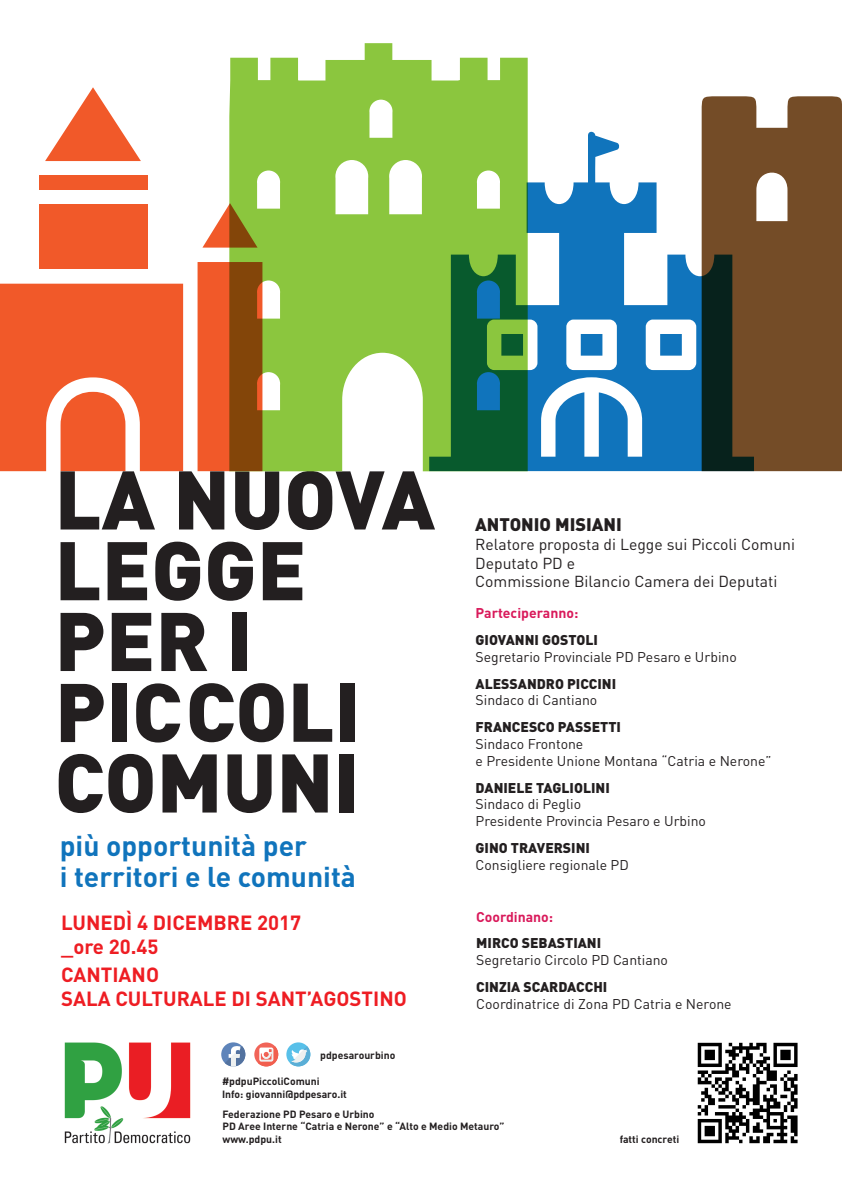
<style>
.page{position:relative;width:842px;height:1191px;background:#fff}
.page>*{position:absolute;margin:0;border:0;box-sizing:border-box;transform-origin:0 0}
.t1{font:700 28.2px/31.2px "DIN";color:#1074bc}
.t2{font:700 20.3px/24.3px "DIN";color:#ee1d23}
.t3{font:900 18px "DIN";color:#231f20}
.t4{font:15.7px/18.9px "DIN";color:#231f20}
.t5{font:14px/16.8px "DIN";color:#231f20}
.t6{font:900 14px "DIN";color:#231f20}
.t7{font:700 14px "DIN";color:#d91a5b}
.t8{font:700 10.4px/12.5px "DIN";color:#231f20}
</style>
<div class="page">
<svg style="left:288px;top:471px;width:147px;height:59px"></svg>
<svg style="left:61px;top:542px;width:38px;height:58px"></svg>
<svg style="left:108px;top:542px;width:39px;height:58px"></svg>
<svg style="left:155px;top:541px;width:45px;height:60px"></svg>
<svg style="left:208px;top:541px;width:45px;height:60px"></svg>
<svg style="left:263px;top:542px;width:39px;height:58px"></svg>
<svg style="left:61px;top:613px;width:42px;height:58px"></svg>
<svg style="left:112px;top:613px;width:39px;height:58px"></svg>
<svg style="left:161px;top:613px;width:46px;height:58px"></svg>
<div style="left:233px;top:613px;width:14px;height:58px;background:#231f20"></div>
<svg style="left:61px;top:684px;width:43px;height:58px"></svg>
<div style="left:112px;top:684px;width:14px;height:58px;background:#231f20"></div>
<svg style="left:136px;top:683px;width:44px;height:59px"></svg>
<svg style="left:189px;top:683px;width:95px;height:59px"></svg>
<svg style="left:293px;top:683px;width:39px;height:59px"></svg>
<div style="left:341px;top:683px;width:14px;height:59px;background:#231f20"></div>
<svg style="left:58px;top:754px;width:95px;height:59px"></svg>
<svg style="left:162px;top:754px;width:55px;height:58px"></svg>
<svg style="left:227px;top:754px;width:45px;height:59px"></svg>
<svg style="left:282px;top:754px;width:46px;height:58px"></svg>
<div style="left:339px;top:754px;width:15px;height:58px;background:#231f20"></div>
<svg style="left:221px;top:1042px;width:24px;height:24px"></svg>
<svg style="left:225px;top:1045px;width:20px;height:21px"></svg>
<svg style="left:229px;top:43px;width:299px;height:428px;fill:#8bc63e"></svg>
<svg style="left:429px;top:132px;width:273px;height:339px"></svg>
<svg style="left:0;top:262px;width:279px;height:268px"></svg>
<svg style="left:202px;top:203px;width:56px;height:45px"></svg>
<div style="left:39px;top:175px;width:108px;height:15px;background:#f15929"></div>
<div style="left:39px;top:204px;width:108px;height:65px;background:#f15929"></div>
<svg style="left:45px;top:87px;width:96px;height:74px"></svg>
<svg style="left:702px;top:96px;width:140px;height:375px;background:#6c4f2f"></svg>
<img style="left:64px;top:1042px;width:127px;height:102px">
<svg style="left:254px;top:1042px;width:24px;height:24px"></svg>
<svg style="left:258px;top:1046px;width:20px;height:20px"></svg>
<svg style="left:286px;top:1042px;width:24px;height:24px"></svg>
<svg style="left:290px;top:1046px;width:20px;height:20px"></svg>
<img style="left:697px;top:1042px;width:101px;height:102px">
<h1 class="t1" style="left:60px;top:828px;width:298px">più opportunità per<br>i territori e le comunità</h1>
<h2 class="t2" style="left:61px;top:909px;width:242px">LUNEDÌ 4 DICEMBRE 2017 _ore 20.45</h2>
<h2 class="t2" style="left:61px;top:961px;width:347px">CANTIANO<br>SALA CULTURALE DI SANT’AGOSTINO</h2>
<p class="t8" style="left:320px;top:1048px;width:77px">pdpesarourbino</p>
<p class="t8" style="left:222px;top:1074px;width:126px">#pdpuPiccoliComuni<br>Info: giovanni@pdpesaro.it</p>
<p class="t3" style="left:475px;top:512px;width:148px">ANTONIO MISIANI</p>
<p class="t4" style="left:475px;top:534px;width:321px">Relatore proposta di Legge sui Piccoli Comuni<br>Deputato PD e<br>Commissione Bilancio Camera dei Deputati</p>
<p class="t7" style="left:475px;top:604px;width:104px">Parteciperanno:</p>
<p class="t6" style="left:475px;top:630px;width:124px">GIOVANNI GOSTOLI</p>
<p class="t5" style="left:475px;top:648px;width:263px">Segretario Provinciale PD Pesaro e Urbino</p>
<p class="t6" style="left:475px;top:674px;width:142px">ALESSANDRO PICCINI</p>
<p class="t5" style="left:475px;top:691px;width:123px">Sindaco di Cantiano</p>
<p class="t6" style="left:475px;top:718px;width:147px">FRANCESCO PASSETTI</p>
<p class="t5" style="left:475px;top:735px;width:297px">Sindaco Frontone<br>e Presidente Unione Montana “Catria e Nerone”</p>
<p class="t6" style="left:475px;top:778px;width:136px">DANIELE TAGLIOLINI</p>
<p class="t5" style="left:475px;top:795px;width:232px">Sindaco di Peglio<br>Presidente Provincia Pesaro e Urbino</p>
<p class="t6" style="left:475px;top:838px;width:116px">GINO TRAVERSINI</p>
<p class="t5" style="left:475px;top:856px;width:155px">Consigliere regionale PD</p>
<p class="t7" style="left:476px;top:907px;width:78px">Coordinano:</p>
<p class="t6" style="left:476px;top:934px;width:126px">MIRCO SEBASTIANI</p>
<p class="t5" style="left:476px;top:951px;width:193px">Segretario Circolo PD Cantiano</p>
<p class="t6" style="left:476px;top:977px;width:133px">CINZIA SCARDACCHI</p>
<p class="t5" style="left:476px;top:995px;width:257px">Coordinatrice di Zona PD Catria e Nerone</p>
<p class="t8" style="left:222px;top:1107px;width:283px">Federazione PD Pesaro e Urbino<br>PD Aree Interne “Catria e Nerone” e “Alto e Medio Metauro” www.pdpu.it</p>
<p class="t8" style="left:620px;top:1132px;width:61px">fatti concreti</p>
</div>
